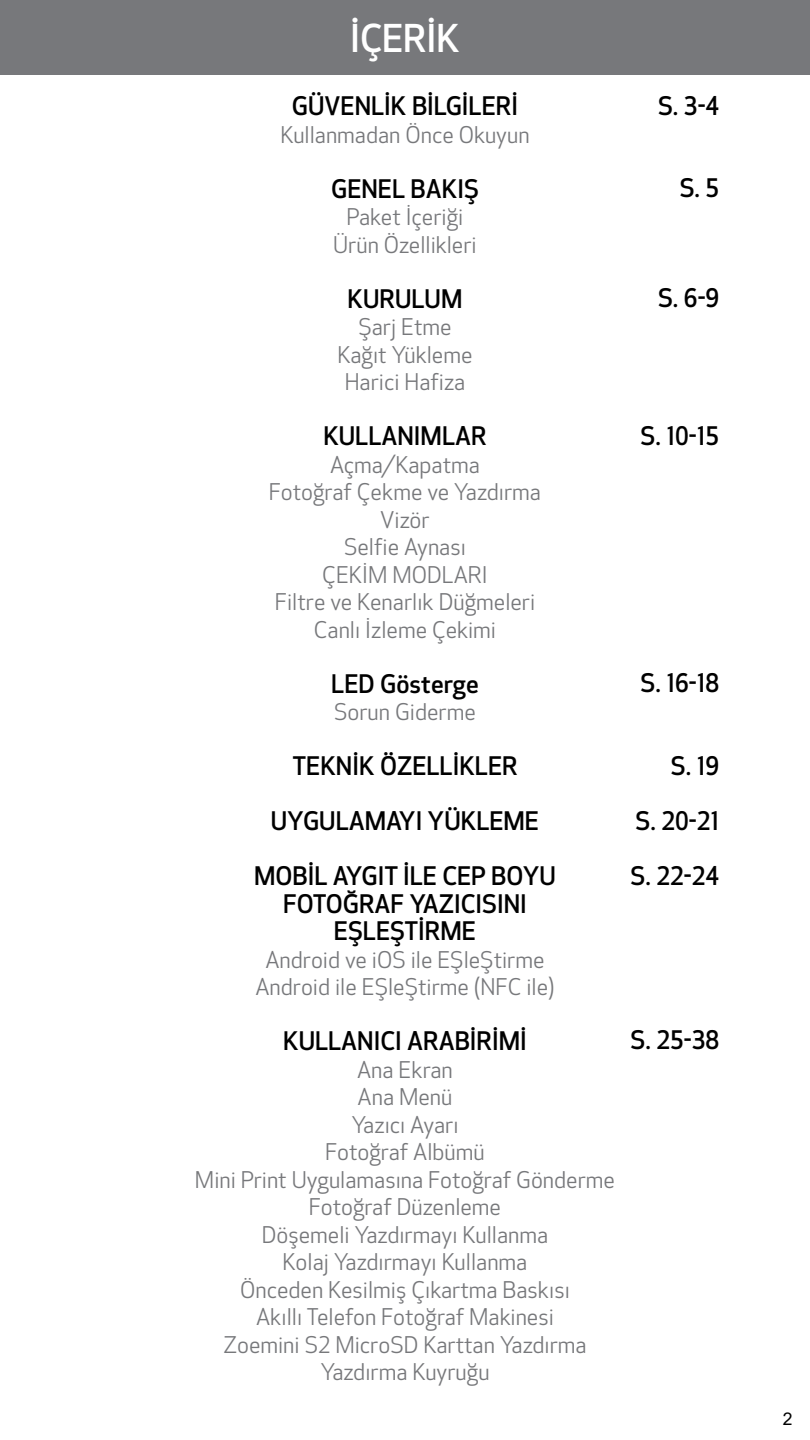
<style>
.page{position:relative;width:810px;height:1440px;background:#fff}
.page>*{position:absolute;margin:0;border:0;box-sizing:border-box;transform-origin:0 0}
.t1{font:500 37.5px "Optic Sans 301";color:#fff}
.t2{font:500 25px/27.5px "Optic Sans 301";color:#000;text-align:center}
.t3{font:22.5px/27.5px "Optic Sans 201";color:#77787b;text-align:center}
.t4{font:17.5px "Arial";color:#000}
</style>
<div class="page">
<div style="left:0;top:0;width:810px;height:75px;background:#77787b"></div>
<h1 class="t1" style="left:350px;top:17px;width:111px">IÇERIK</h1>
<p class="t2" style="left:292px;top:93px;width:224px">GÜVENLİK BİLGİLERİ</p>
<p class="t3" style="left:280px;top:122px;width:251px">Kullanmadan Önce Okuyun</p>
<p class="t2" style="left:331px;top:176px;width:149px">GENEL BAKIŞ</p>
<p class="t3" style="left:333px;top:204px;width:145px">Paket İçeriği<br>Ürün Özellikleri</p>
<p class="t2" style="left:348px;top:286px;width:116px">KURULUM</p>
<p class="t3" style="left:337px;top:314px;width:136px">Şarj Etme<br>Kağıt Yükleme<br>Harici Hafiza</p>
<p class="t2" style="left:323px;top:423px;width:165px">KULLANIMLAR</p>
<p class="t3" style="left:269px;top:452px;width:274px">Açma/Kapatma<br>Fotoğraf Çekme ve Yazdırma<br>Vizör<br>Selfie Aynası<br>ÇEKİM MODLARI<br>Filtre ve Kenarlık Düğmeleri<br>Canlı İzleme Çekimi</p>
<p class="t2" style="left:331px;top:671px;width:149px">LED Gösterge</p>
<p class="t3" style="left:334px;top:699px;width:143px">Sorun Giderme</p>
<p class="t2" style="left:292px;top:753px;width:227px">TEKNİK ÖZELLİKLER</p>
<p class="t2" style="left:271px;top:808px;width:270px">UYGULAMAYI YÜKLEME</p>
<p class="t2" style="left:254px;top:863px;width:303px">MOBİL AYGIT İLE CEP BOYU<br>FOTOĞRAF YAZICISINI<br>EŞLEŞTİRME</p>
<p class="t3" style="left:255px;top:947px;width:301px">Android ve iOS ile EŞleŞtirme<br>Android ile EŞleŞtirme (NFC ile)</p>
<p class="t2" style="left:283px;top:1028px;width:242px">KULLANICI ARABİRİMİ</p>
<p class="t3" style="left:195px;top:1057px;width:422px">Ana Ekran<br>Ana Menü<br>Yazıcı Ayarı<br>Fotoğraf Albümü<br>Mini Print Uygulamasına Fotoğraf Gönderme<br>Fotoğraf Düzenleme<br>Döşemeli Yazdırmayı Kullanma<br>Kolaj Yazdırmayı Kullanma<br>Önceden Kesilmiş Çıkartma Baskısı<br>Akıllı Telefon Fotoğraf Makinesi<br>Zoemini S2 MicroSD Karttan Yazdırma<br>Yazdırma Kuyruğu</p>
<p class="t2" style="left:658px;top:93px;width:63px">S. 3-4</p>
<p class="t2" style="left:680px;top:175px;width:41px">S. 5</p>
<p class="t2" style="left:658px;top:285px;width:63px">S. 6-9</p>
<p class="t2" style="left:641px;top:423px;width:80px">S. 10-15</p>
<p class="t2" style="left:641px;top:670px;width:80px">S. 16-18</p>
<p class="t2" style="left:671px;top:753px;width:50px">S. 19</p>
<p class="t2" style="left:636px;top:808px;width:85px">S. 20-21</p>
<p class="t2" style="left:631px;top:863px;width:90px">S. 22-24</p>
<p class="t2" style="left:631px;top:1027px;width:90px">S. 25-38</p>
<p class="t4" style="left:783px;top:1406px;width:11px">2</p>
</div>
